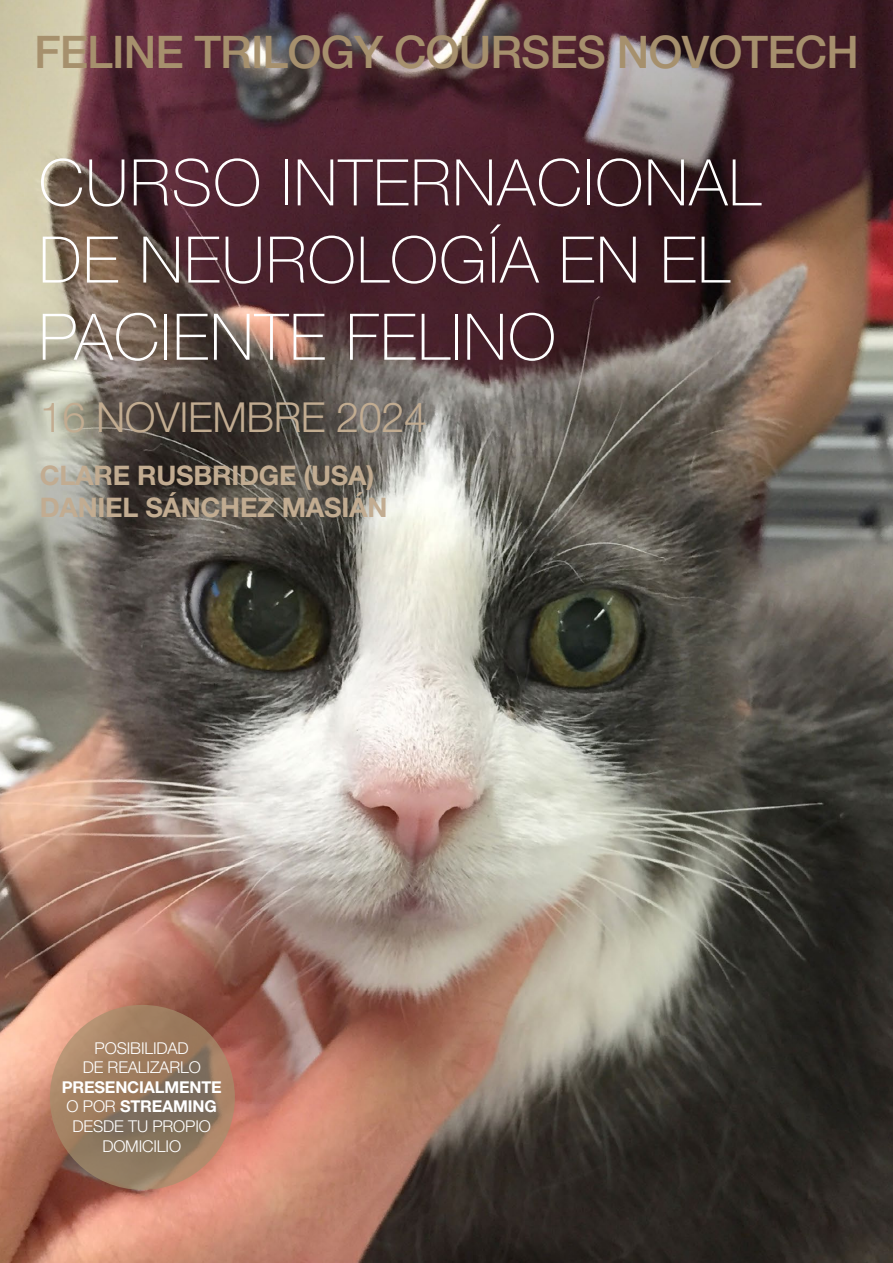
<style>
.page{position:relative;width:893px;height:1263px;background:#fff}
.page>*{position:absolute;margin:0;border:0;box-sizing:border-box;transform-origin:0 0}
.t1{font:100 64.35px/77.1px "Helvetica Neue LT Std";letter-spacing:.02em;color:#fff}
.t2{font:500 45px "Helvetica Neue LT Std";letter-spacing:-.02em;color:#a6906d}
.t3{font:300 41.4px "Helvetica Neue LT Std";letter-spacing:-.01em;color:#c2ac91}
.t4{font:700 27px/32.4px "Helvetica Neue LT Std";letter-spacing:-.01em;color:#c2ac91}
.t5{font:300 16.35px/19.6px "Helvetica Neue LT Std";letter-spacing:-.01em;color:#fff;text-align:center}
.s1{font-weight:700}
</style>
<div class="page">
<img style="left:0;top:0;width:893px;height:1263px">
<svg style="left:50px;top:1005px;width:185px;height:185px;background:#987b61"></svg>
<h2 class="t2" style="left:34px;top:25px;width:826px">FELINE TRILOGY COURSES NOVOTECH</h2>
<h1 class="t1" style="left:39px;top:144px;width:724px">CURSO INTERNACIONAL<br>DE NEUROLOGÍA EN EL<br>PACIENTE FELINO</h1>
<h3 class="t3" style="left:40px;top:392px;width:389px">16 NOVIEMBRE 2024</h3>
<h3 class="t4" style="left:40px;top:459px;width:349px">CLARE RUSBRIDGE (USA)<br>DANIEL SÁNCHEZ MASIÁN</h3>
<p class="t5" style="left:83px;top:1038px;width:120px">POSIBILIDAD<br>DE REALIZARLO</p>
<p class="t5" style="left:62px;top:1077px;width:162px"><span class="s1">PRESENCIALMENTE<br></span>O POR <span class="s1">STREAMING<br></span>DESDE TU PROPIO<br>DOMICILIO</p>
</div>
